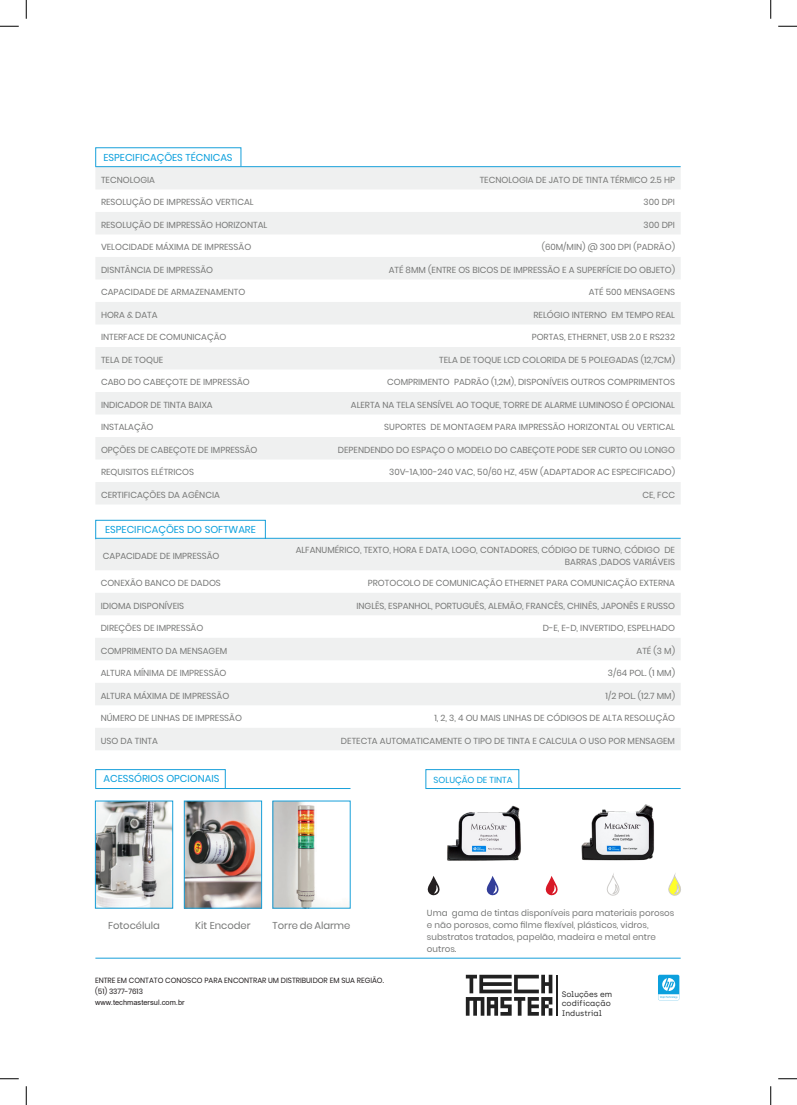
<style>
.page{position:relative;width:797px;height:1105px;background:#fff}
.page>*{position:absolute;margin:0;border:0;box-sizing:border-box;transform-origin:0 0}
.t1{font:10px "Poppins";color:#0ca0dd}
.t2{font:10px "Poppins";color:#777877}
.t3{font:8.75px/12px "Poppins";color:#777877;text-align:right}
.t4{font:8.75px "Poppins";color:#0ca0dd}
.t5{font:7.88px/9.5px "Archia";color:#212121}
.t6{font:7.5px "Poppins";color:#231f20}
.t7{font:7.5px "Arial";color:#231f20}
</style>
<div class="page">
<hr style="left:95px;top:958px;width:585px;height:1px;background:#17a0da">
<svg style="left:658px;top:975px;width:21px;height:25px"></svg>
<div style="left:95px;top:539px;width:585px;height:31px;background:#eff0f0"></div>
<div style="left:95px;top:593px;width:585px;height:22px;background:#eff0f0"></div>
<div style="left:95px;top:638px;width:585px;height:22px;background:#eff0f0"></div>
<div style="left:95px;top:683px;width:585px;height:22px;background:#eff0f0"></div>
<div style="left:95px;top:728px;width:585px;height:22px;background:#eff0f0"></div>
<div style="left:95px;top:167px;width:585px;height:22px;background:#eff0f0"></div>
<div style="left:96px;top:212px;width:584px;height:22px;background:#eff0f0"></div>
<div style="left:96px;top:257px;width:584px;height:22px;background:#eff0f0"></div>
<div style="left:96px;top:302px;width:584px;height:22px;background:#eff0f0"></div>
<div style="left:96px;top:347px;width:584px;height:22px;background:#eff0f0"></div>
<div style="left:96px;top:392px;width:584px;height:22px;background:#eff0f0"></div>
<div style="left:96px;top:437px;width:584px;height:22px;background:#eff0f0"></div>
<div style="left:96px;top:482px;width:584px;height:22px;background:#eff0f0"></div>
<hr style="left:95px;top:166px;width:585px;height:1px;background:#17a0da">
<hr style="left:95px;top:538px;width:585px;height:1px;background:#17a0da">
<hr style="left:95px;top:788px;width:255px;height:1px;background:#17a0da">
<hr style="left:425px;top:788px;width:255px;height:1px;background:#17a0da">
<div style="left:95px;top:147px;width:146px;height:20px;border:1px solid #17a0da"></div>
<div style="left:95px;top:520px;width:171px;height:19px;border:1px solid #17a0da"></div>
<div style="left:95px;top:769px;width:130px;height:20px;border:1px solid #17a0da"></div>
<div style="left:425px;top:769px;width:94px;height:20px;border:1px solid #17a0da"></div>
<img style="left:97px;top:803px;width:74px;height:103px">
<div style="left:95px;top:801px;width:78px;height:107px;border:1px solid #17a0da"></div>
<img style="left:274px;top:803px;width:51px;height:103px">
<img style="left:186px;top:803px;width:74px;height:103px">
<div style="left:184px;top:801px;width:78px;height:107px;border:1px solid #17a0da"></div>
<svg style="left:427px;top:876px;width:13px;height:20px"></svg>
<svg style="left:486px;top:877px;width:13px;height:19px"></svg>
<svg style="left:545px;top:876px;width:13px;height:20px"></svg>
<svg style="left:606px;top:876px;width:13px;height:20px"></svg>
<svg style="left:668px;top:874px;width:13px;height:22px"></svg>
<img style="left:440px;top:788px;width:81px;height:89px">
<img style="left:581px;top:804px;width:73px;height:72px">
<svg style="left:466px;top:975px;width:86px;height:41px"></svg>
<hr style="left:556px;top:975px;width:2px;height:41px;background:#212121">
<svg style="left:0;top:25px;width:19px;height:2px"></svg>
<svg style="left:778px;top:25px;width:19px;height:2px"></svg>
<svg style="left:0;top:1078px;width:19px;height:1px"></svg>
<svg style="left:778px;top:1078px;width:19px;height:1px"></svg>
<svg style="left:25px;top:0;width:2px;height:19px"></svg>
<svg style="left:25px;top:1086px;width:2px;height:19px"></svg>
<svg style="left:770px;top:0;width:1px;height:19px"></svg>
<svg style="left:770px;top:1086px;width:1px;height:19px"></svg>
<p class="t1" style="left:103px;top:151px;width:131px">ESPECIFICAÇÕES TÉCNICAS</p>
<p class="t3" style="left:101px;top:174px;width:56px">TECNOLOGIA</p>
<p class="t3" style="left:479px;top:174px;width:197px">TECNOLOGIA DE JATO DE TINTA TÉRMICO 2.5 HP</p>
<p class="t3" style="left:101px;top:196px;width:154px">RESOLUÇÃO DE IMPRESSÃO VERTICAL</p>
<p class="t3" style="left:643px;top:196px;width:33px">300 DPI</p>
<p class="t3" style="left:101px;top:219px;width:168px">RESOLUÇÃO DE IMPRESSÃO HORIZONTAL</p>
<p class="t3" style="left:643px;top:219px;width:33px">300 DPI</p>
<p class="t3" style="left:101px;top:241px;width:152px">VELOCIDADE MÁXIMA DE IMPRESSÃO</p>
<p class="t3" style="left:541px;top:241px;width:135px">(60M/MIN) @ 300 DPI (PADRÃO)</p>
<p class="t3" style="left:101px;top:264px;width:114px">DISNTÂNCIA DE IMPRESSÃO</p>
<p class="t3" style="left:389px;top:264px;width:288px">ATÉ 8MM (ENTRE OS BICOS DE IMPRESSÃO E A SUPERFÍCIE DO OBJETO)</p>
<p class="t3" style="left:101px;top:286px;width:146px">CAPACIDADE DE ARMAZENAMENTO</p>
<p class="t3" style="left:588px;top:286px;width:88px">ATÉ 500 MENSAGENS</p>
<p class="t3" style="left:101px;top:309px;width:58px">HORA &amp; DATA</p>
<p class="t3" style="left:533px;top:309px;width:143px">RELÓGIO INTERNO EM TEMPO REAL</p>
<p class="t3" style="left:101px;top:331px;width:127px">INTERFACE DE COMUNICAÇÃO</p>
<p class="t3" style="left:531px;top:331px;width:145px">PORTAS, ETHERNET, USB 2.0 E RS232</p>
<p class="t3" style="left:101px;top:354px;width:64px">TELA DE TOQUE</p>
<p class="t3" style="left:439px;top:354px;width:237px">TELA DE TOQUE LCD COLORIDA DE 5 POLEGADAS (12,7CM)</p>
<p class="t3" style="left:101px;top:376px;width:150px">CABO DO CABEÇOTE DE IMPRESSÃO</p>
<p class="t3" style="left:387px;top:376px;width:289px">COMPRIMENTO PADRÃO (1,2M), DISPONÍVEIS OUTROS COMPRIMENTOS</p>
<p class="t3" style="left:101px;top:399px;width:113px">INDICADOR DE TINTA BAIXA</p>
<p class="t3" style="left:351px;top:399px;width:326px">ALERTA NA TELA SENSÍVEL AO TOQUE, TORRE DE ALARME LUMINOSO É OPCIONAL</p>
<p class="t3" style="left:101px;top:421px;width:54px">INSTALAÇÃO</p>
<p class="t3" style="left:384px;top:421px;width:292px">SUPORTES DE MONTAGEM PARA IMPRESSÃO HORIZONTAL OU VERTICAL</p>
<p class="t3" style="left:101px;top:444px;width:158px">OPÇÕES DE CABEÇOTE DE IMPRESSÃO</p>
<p class="t3" style="left:338px;top:444px;width:338px">DEPENDENDO DO ESPAÇO O MODELO DO CABEÇOTE PODE SER CURTO OU LONGO</p>
<p class="t3" style="left:101px;top:466px;width:94px">REQUISITOS ELÉTRICOS</p>
<p class="t3" style="left:389px;top:466px;width:287px">30V-1A,100-240 VAC, 50/60 HZ, 45W (ADAPTADOR AC ESPECIFICADO)</p>
<p class="t3" style="left:101px;top:489px;width:120px">CERTIFICAÇÕES DA AGÊNCIA</p>
<p class="t3" style="left:642px;top:489px;width:34px">CE, FCC</p>
<p class="t1" style="left:105px;top:524px;width:152px">ESPECIFICAÇÕES DO SOFTWARE</p>
<p class="t3" style="left:103px;top:550px;width:118px">CAPACIDADE DE IMPRESSÃO</p>
<p class="t3" style="left:296px;top:545px;width:381px;line-height:11.2px">ALFANUMÉRICO, TEXTO, HORA E DATA, LOGO, CONTADORES, CÓDIGO DE TURNO, CÓDIGO DE<br>BARRAS ,DADOS VARIÁVEIS</p>
<p class="t3" style="left:101px;top:577px;width:122px">CONEXÃO BANCO DE DADOS</p>
<p class="t3" style="left:368px;top:577px;width:309px">PROTOCOLO DE COMUNICAÇÃO ETHERNET PARA COMUNICAÇÃO EXTERNA</p>
<p class="t3" style="left:101px;top:600px;width:85px">IDIOMA DISPONÍVEIS</p>
<p class="t3" style="left:356px;top:600px;width:320px">INGLÊS, ESPANHOL, PORTUGUÊS, ALEMÃO, FRANCÊS, CHINÊS, JAPONÊS E RUSSO</p>
<p class="t3" style="left:101px;top:622px;width:104px">DIREÇÕES DE IMPRESSÃO</p>
<p class="t3" style="left:543px;top:622px;width:134px">D-E, E-D, INVERTIDO, ESPELHADO</p>
<p class="t3" style="left:101px;top:645px;width:128px">COMPRIMENTO DA MENSAGEM</p>
<p class="t3" style="left:636px;top:645px;width:40px">ATÉ (3 M)</p>
<p class="t3" style="left:101px;top:667px;width:127px">ALTURA MÍNIMA DE IMPRESSÃO</p>
<p class="t3" style="left:608px;top:667px;width:69px">3/64 POL. (1 MM)</p>
<p class="t3" style="left:101px;top:690px;width:130px">ALTURA MÁXIMA DE IMPRESSÃO</p>
<p class="t3" style="left:605px;top:690px;width:71px">1/2 POL. (12.7 MM)</p>
<p class="t3" style="left:101px;top:712px;width:143px">NÚMERO DE LINHAS DE IMPRESSÃO</p>
<p class="t3" style="left:434px;top:712px;width:242px">1, 2, 3, 4 OU MAIS LINHAS DE CÓDIGOS DE ALTA RESOLUÇÃO</p>
<p class="t3" style="left:101px;top:735px;width:59px">USO DA TINTA</p>
<p class="t3" style="left:341px;top:735px;width:335px">DETECTA AUTOMATICAMENTE O TIPO DE TINTA E CALCULA O USO POR MENSAGEM</p>
<p class="t1" style="left:103px;top:773px;width:117px">ACESSÓRIOS OPCIONAIS</p>
<p class="t4" style="left:433px;top:774px;width:80px">SOLUÇÃO DE TINTA</p>
<p class="t2" style="left:108px;top:919px;width:53px">Fotocélula</p>
<p class="t2" style="left:195px;top:919px;width:57px">Kit Encoder</p>
<p class="t2" style="left:272px;top:919px;width:79px">Torre de Alarme</p>
<p class="t6" style="left:95px;top:976px;width:290px">ENTRE EM CONTATO CONOSCO PARA ENCONTRAR UM DISTRIBUIDOR EM SUA REGIÃO.</p>
<p class="t6" style="left:95px;top:987px;width:49px">(51) 3377-7613</p>
<p class="t7" style="left:95px;top:997px;width:91px">www.techmastersul.com.br</p>
<p class="t3" style="left:427px;top:907px;width:249px;text-align:left">Uma gama de tintas disponíveis para materiais porosos e não porosos, como filme flexível, plásticos, vidros, substratos tratados, papelão, madeira e metal entre outros.</p>
<p class="t5" style="left:561px;top:989px;width:52px">Soluções em codificação<br>Industrial</p>
</div>
